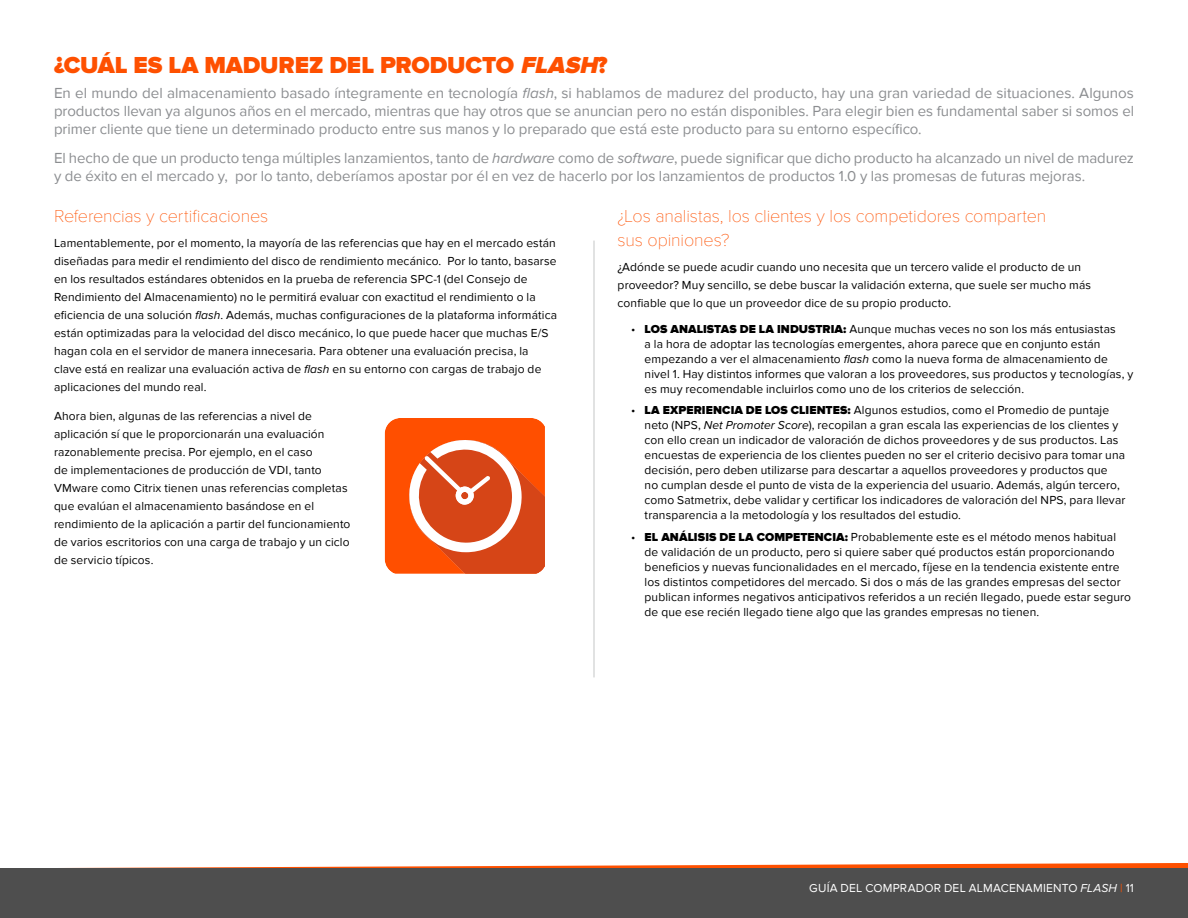
<style>
.page{position:relative;width:1188px;height:918px;background:#fff}
.page>*{position:absolute;margin:0;border:0;box-sizing:border-box;transform-origin:0 0}
.t1{font:900 24px "Proxima Nova";letter-spacing:-.005em;color:#fe5000}
.t2{font:100 18px/24px "Proxima Nova T";letter-spacing:-.01em;color:#fe5000}
.t3{font:15px/18px "Proxima Nova";letter-spacing:-.005em;color:#8b8d90;text-align:justify}
.t4{font:12px/18px "Proxima Nova";letter-spacing:.01em;color:#000}
.t5{font:12px "Proxima Nova";letter-spacing:.015em;color:#fff}
.s1{font-style:italic}
.s2{font-weight:900}
.s3{color:#fe5000}
</style>
<div class="page">
<hr style="left:594px;top:241px;width:1px;height:436px;background:#c5c6c7">
<svg style="left:385px;top:418px;width:160px;height:156px;background:#ed642f"></svg>
<svg style="left:66px;top:863px;width:1122px;height:5px"></svg>
<div style="left:0;top:868px;width:1188px;height:50px;background:#4e4e4e"></div>
<h1 class="t1" style="left:54px;top:51px;width:555px">¿CUÁL ES LA MADUREZ DEL PRODUCTO <span class="s1">FLASH</span>?</h1>
<p class="t3" style="left:54px;top:84px;width:1082px">En el mundo del almacenamiento basado íntegramente en tecnología <span class="s1">flash</span>, si hablamos de madurez del producto, hay una gran variedad de situaciones. Algunos productos llevan ya algunos años en el mercado, mientras que hay otros que se anuncian pero no están disponibles. Para elegir bien es fundamental saber si somos el primer cliente que tiene un determinado producto entre sus manos y lo preparado que está este producto para su entorno específico.</p>
<p class="t3" style="left:54px;top:149px;width:1082px">El hecho de que un producto tenga múltiples lanzamientos, tanto de <span class="s1">hardware</span> como de <span class="s1">software</span>, puede significar que dicho producto ha alcanzado un nivel de madurez y de éxito en el mercado y, por lo tanto, deberíamos apostar por él en vez de hacerlo por los lanzamientos de productos 1.0 y las promesas de futuras mejoras.</p>
<h2 class="t2" style="left:54px;top:204px;width:216px">Referencias y certificaciones</h2>
<p class="t4" style="left:54px;top:234px;width:505px">Lamentablemente, por el momento, la mayoría de las referencias que hay en el mercado están diseñadas para medir el rendimiento del disco de rendimiento mecánico. Por lo tanto, basarse en los resultados estándares obtenidos en la prueba de referencia SPC-1 (del Consejo de Rendimiento del Almacenamiento) no le permitirá evaluar con exactitud el rendimiento o la eficiencia de una solución <span class="s1">flash</span>. Además, muchas configuraciones de la plataforma informática están optimizadas para la velocidad del disco mecánico, lo que puede hacer que muchas E/S hagan cola en el servidor de manera innecesaria. Para obtener una evaluación precisa, la clave está en realizar una evaluación activa de <span class="s1">flash</span> en su entorno con cargas de trabajo de aplicaciones del mundo real.</p>
<p class="t4" style="left:54px;top:407px;width:298px">Ahora bien, algunas de las referencias a nivel de aplicación sí que le proporcionarán una evaluación razonablemente precisa. Por ejemplo, en el caso<br>de implementaciones de producción de VDI, tanto VMware como Citrix tienen unas referencias completas que evalúan el almacenamiento basándose en el rendimiento de la aplicación a partir del funcionamiento de varios escritorios con una carga de trabajo y un ciclo de servicio típicos.</p>
<h2 class="t2" style="left:618px;top:204px;width:430px">¿Los analistas, los clientes y los competidores comparten sus opiniones?</h2>
<p class="t4" style="left:618px;top:258px;width:475px">¿Adónde se puede acudir cuando uno necesita que un tercero valide el producto de un proveedor? Muy sencillo, se debe buscar la validación externa, que suele ser mucho más confiable que lo que un proveedor dice de su propio producto.</p>
<p class="t4" style="left:645px;top:321px;width:490px;line-height:15px;text-indent:-14px">• <span class="s2">LOS ANALISTAS DE LA INDUSTRIA:</span> Aunque muchas veces no son los más entusiastas<br>a la hora de adoptar las tecnologías emergentes, ahora parece que en conjunto están empezando a ver el almacenamiento <span class="s1">flash</span> como la nueva forma de almacenamiento de nivel 1. Hay distintos informes que valoran a los proveedores, sus productos y tecnologías, y es muy recomendable incluirlos como uno de los criterios de selección.</p>
<p class="t4" style="left:645px;top:403px;width:482px;line-height:15px;text-indent:-14px">• <span class="s2">LA EXPERIENCIA DE LOS CLIENTES:</span> Algunos estudios, como el Promedio de puntaje neto (NPS, <span class="s1">Net Promoter Score</span>), recopilan a gran escala las experiencias de los clientes y con ello crean un indicador de valoración de dichos proveedores y de sus productos. Las encuestas de experiencia de los clientes pueden no ser el criterio decisivo para tomar una decisión, pero deben utilizarse para descartar a aquellos proveedores y productos que<br>no cumplan desde el punto de vista de la experiencia del usuario. Además, algún tercero, como Satmetrix, debe validar y certificar los indicadores de valoración del NPS, para llevar transparencia a la metodología y los resultados del estudio.</p>
<p class="t4" style="left:645px;top:530px;width:488px;line-height:15px;text-indent:-14px">• <span class="s2">EL ANÁLISIS DE LA COMPETENCIA:</span> Probablemente este es el método menos habitual de validación de un producto, pero si quiere saber qué productos están proporcionando beneficios y nuevas funcionalidades en el mercado, fíjese en la tendencia existente entre los distintos competidores del mercado. Si dos o más de las grandes empresas del sector publican informes negativos anticipativos referidos a un recién llegado, puede estar seguro de que ese recién llegado tiene algo que las grandes empresas no tienen.</p>
<p class="t5" style="left:809px;top:881px;width:326px">GUÍA DEL COMPRADOR DEL ALMACENAMIENTO <span class="s1">FLASH</span> <span class="s3">|</span> 11</p>
</div>
